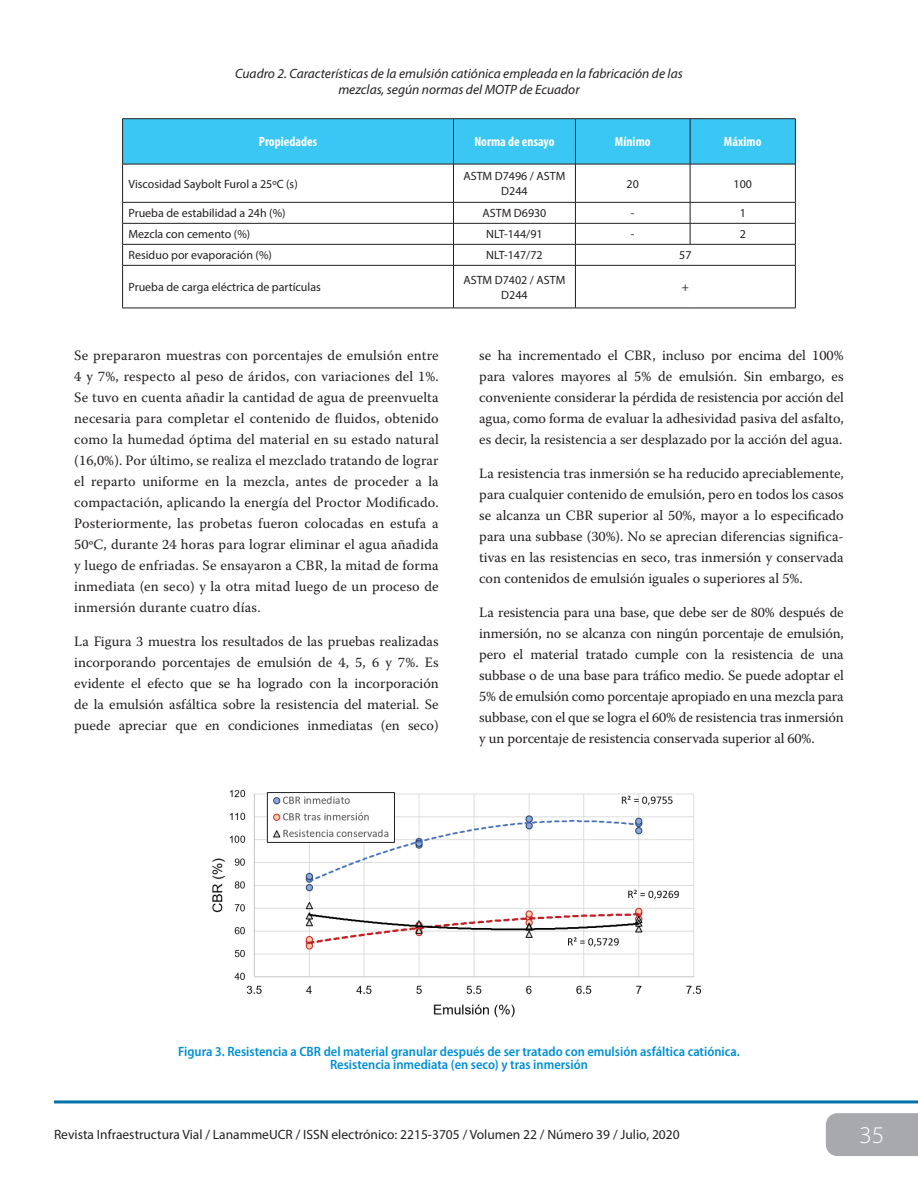
<style>
.page{position:relative;width:918px;height:1188px;background:#fff}
.page>*{position:absolute;margin:0;border:0;box-sizing:border-box;transform-origin:0 0}
.t1{font:300 semi-expanded 24px "Myriad Pro";color:#fff}
.t2{font:14.25px/21px "Warnock Pro";color:#231f20;text-align:justify}
.t3{font:600 semi-condensed 13.5px/13.5px "Myriad Pro";color:#008fd5;text-align:center}
.t4{font:italic 13.5px/16.2px "Myriad Pro";color:#231f20;text-align:center}
.t5{font:13.5px "Myriad Pro";color:#231f20}
.t6{font:700 condensed 13.5px "Myriad Pro";color:#fff}
.t7{font:12px/15px "Myriad Pro";color:#231f20;text-align:center}
</style>
<div class="page">
<div style="left:826px;top:1113px;width:92px;height:43px;background:#a8a9ad"></div>
<svg style="left:54px;top:1100px;width:864px;height:3px;background:#2787b4"></svg>
<div style="left:123px;top:119px;width:672px;height:45px;background:#3bc7f4"></div>
<svg style="left:123px;top:165px;width:672px;height:143px"></svg>
<hr style="left:453px;top:119px;width:1px;height:45px;background:#231f20">
<hr style="left:575px;top:119px;width:1px;height:45px;background:#231f20">
<hr style="left:690px;top:119px;width:1px;height:45px;background:#231f20">
<hr style="left:453px;top:164px;width:1px;height:38px;background:#231f20">
<hr style="left:575px;top:164px;width:1px;height:38px;background:#231f20">
<hr style="left:690px;top:164px;width:1px;height:38px;background:#231f20">
<hr style="left:122px;top:202px;width:331px;height:1px;background:#231f20">
<hr style="left:453px;top:202px;width:122px;height:1px;background:#231f20">
<hr style="left:575px;top:202px;width:115px;height:1px;background:#231f20">
<hr style="left:690px;top:202px;width:106px;height:1px;background:#231f20">
<hr style="left:122px;top:223px;width:331px;height:1px;background:#231f20">
<hr style="left:453px;top:223px;width:122px;height:1px;background:#231f20">
<hr style="left:575px;top:223px;width:115px;height:1px;background:#231f20">
<hr style="left:690px;top:223px;width:106px;height:1px;background:#231f20">
<svg style="left:690px;top:203px;width:1px;height:41px"></svg>
<hr style="left:122px;top:244px;width:331px;height:1px;background:#231f20">
<hr style="left:453px;top:244px;width:122px;height:1px;background:#231f20">
<svg style="left:453px;top:203px;width:1px;height:62px"></svg>
<hr style="left:575px;top:244px;width:115px;height:1px;background:#231f20">
<svg style="left:575px;top:203px;width:1px;height:62px"></svg>
<hr style="left:690px;top:244px;width:106px;height:1px;background:#231f20">
<hr style="left:122px;top:265px;width:331px;height:1px;background:#231f20">
<hr style="left:453px;top:265px;width:122px;height:1px;background:#231f20">
<hr style="left:453px;top:266px;width:1px;height:42px;background:#231f20">
<hr style="left:575px;top:265px;width:115px;height:1px;background:#231f20">
<hr style="left:575px;top:266px;width:1px;height:42px;background:#231f20">
<hr style="left:690px;top:265px;width:106px;height:1px;background:#231f20">
<hr style="left:122px;top:118px;width:331px;height:1px;background:#231f20">
<hr style="left:122px;top:119px;width:1px;height:45px;background:#231f20">
<hr style="left:453px;top:118px;width:122px;height:1px;background:#231f20">
<hr style="left:575px;top:118px;width:115px;height:1px;background:#231f20">
<hr style="left:690px;top:118px;width:106px;height:1px;background:#231f20">
<hr style="left:795px;top:119px;width:1px;height:45px;background:#231f20">
<hr style="left:122px;top:164px;width:331px;height:1px;background:#231f20">
<hr style="left:122px;top:164px;width:1px;height:38px;background:#231f20">
<hr style="left:453px;top:164px;width:122px;height:1px;background:#231f20">
<hr style="left:575px;top:164px;width:115px;height:1px;background:#231f20">
<hr style="left:690px;top:164px;width:106px;height:1px;background:#231f20">
<hr style="left:795px;top:164px;width:1px;height:38px;background:#231f20">
<svg style="left:122px;top:203px;width:1px;height:62px"></svg>
<svg style="left:795px;top:203px;width:1px;height:62px"></svg>
<hr style="left:122px;top:266px;width:1px;height:42px;background:#231f20">
<hr style="left:795px;top:266px;width:1px;height:42px;background:#231f20">
<hr style="left:122px;top:308px;width:331px;height:1px;background:#231f20">
<hr style="left:453px;top:308px;width:122px;height:1px;background:#231f20">
<hr style="left:575px;top:308px;width:115px;height:1px;background:#231f20">
<hr style="left:690px;top:308px;width:106px;height:1px;background:#231f20">
<img style="left:212px;top:789px;width:490px;height:229px">
<p class="t4" style="left:235px;top:65px;width:449px">Cuadro 2. Características de la emulsión catiónica empleada en la fabricación de las mezclas, según normas del MOTP de Ecuador</p>
<p class="t6" style="left:259px;top:134px;width:60px">Propiedades</p>
<p class="t6" style="left:474px;top:134px;width:82px">Norma de ensayo</p>
<p class="t6" style="left:615px;top:134px;width:37px">Mínimo</p>
<p class="t6" style="left:724px;top:134px;width:39px">Máximo</p>
<p class="t7" style="left:129px;top:176px;width:171px">Viscosidad Saybolt Furol a 25oC (s)</p>
<p class="t7" style="left:463px;top:168px;width:104px">ASTM D7496 / ASTM<br>D244</p>
<p class="t7" style="left:627px;top:176px;width:14px">20</p>
<p class="t7" style="left:734px;top:176px;width:20px">100</p>
<p class="t7" style="left:129px;top:206px;width:159px">Prueba de estabilidad a 24h (%)</p>
<p class="t7" style="left:482px;top:206px;width:66px">ASTM D6930</p>
<p class="t7" style="left:631px;top:206px;width:5px">-</p>
<p class="t7" style="left:740px;top:206px;width:8px">1</p>
<p class="t7" style="left:129px;top:227px;width:123px">Mezcla con cemento (%)</p>
<p class="t7" style="left:486px;top:227px;width:58px">NLT-144/91</p>
<p class="t7" style="left:631px;top:227px;width:5px">-</p>
<p class="t7" style="left:740px;top:227px;width:8px">2</p>
<p class="t7" style="left:129px;top:248px;width:145px">Residuo por evaporación (%)</p>
<p class="t7" style="left:486px;top:248px;width:58px">NLT-147/72</p>
<p class="t7" style="left:679px;top:248px;width:14px">57</p>
<p class="t7" style="left:129px;top:279px;width:194px">Prueba de carga eléctrica de partículas</p>
<p class="t7" style="left:463px;top:272px;width:104px">ASTM D7402 / ASTM<br>D244</p>
<p class="t7" style="left:682px;top:279px;width:9px">+</p>
<p class="t2" style="left:74px;top:345px;width:366px">Se prepararon muestras con porcentajes de emulsión entre 4 y 7%, respecto al peso de áridos, con variaciones del 1%.<br>Se tuvo en cuenta añadir la cantidad de agua de preenvuelta necesaria para completar el contenido de fluidos, obtenido como la humedad óptima del material en su estado natural (16,0%). Por último, se realiza el mezclado tratando de lograr el reparto uniforme en la mezcla, antes de proceder a la compactación, aplicando la energía del Proctor Modificado.<br>Posteriormente, las probetas fueron colocadas en estufa a 50ºC, durante 24 horas para lograr eliminar el agua añadida y luego de enfriadas. Se ensayaron a CBR, la mitad de forma inmediata (en seco) y la otra mitad luego de un proceso de inmersión durante cuatro días.</p>
<p class="t2" style="left:74px;top:631px;width:366px">La Figura 3 muestra los resultados de las pruebas realizadas incorporando porcentajes de emulsión de 4, 5, 6 y 7%. Es evidente el efecto que se ha logrado con la incorporación de la emulsión asfáltica sobre la resistencia del material. Se puede apreciar que en condiciones inmediatas (en seco)</p>
<p class="t2" style="left:479px;top:345px;width:366px">se ha incrementado el CBR, incluso por encima del 100% para valores mayores al 5% de emulsión. Sin embargo, es conveniente considerar la pérdida de resistencia por acción del agua, como forma de evaluar la adhesividad pasiva del asfalto, es decir, la resistencia a ser desplazado por la acción del agua.</p>
<p class="t2" style="left:479px;top:463px;width:366px">La resistencia tras inmersión se ha reducido apreciablemente, para cualquier contenido de emulsión, pero en todos los casos se alcanza un CBR superior al 50%, mayor a lo especificado para una subbase (30%). No se aprecian diferencias significa&shy;tivas en las resistencias en seco, tras inmersión y conservada con contenidos de emulsión iguales o superiores al 5%.</p>
<p class="t2" style="left:479px;top:601px;width:366px">La resistencia para una base, que debe ser de 80% después de inmersión, no se alcanza con ningún porcentaje de emulsión, pero el material tratado cumple con la resistencia de una subbase o de una base para tráfico medio. Se puede adoptar el 5% de emulsión como porcentaje apropiado en una mezcla para subbase, con el que se logra el 60% de resistencia tras inmersión y un porcentaje de resistencia conservada superior al 60%.</p>
<p class="t3" style="left:178px;top:1044px;width:563px">Figura 3. Resistencia a CBR del material granular después de ser tratado con emulsión asfáltica catiónica.<br>Resistencia inmediata (en seco) y tras inmersión</p>
<p class="t5" style="left:54px;top:1126px;width:627px">Revista Infraestructura Vial / LanammeUCR / ISSN electrónico: 2215-3705 / Volumen 22 / Número 39 / Julio, 2020</p>
<h1 class="t1" style="left:859px;top:1122px;width:27px">35</h1>
</div>
